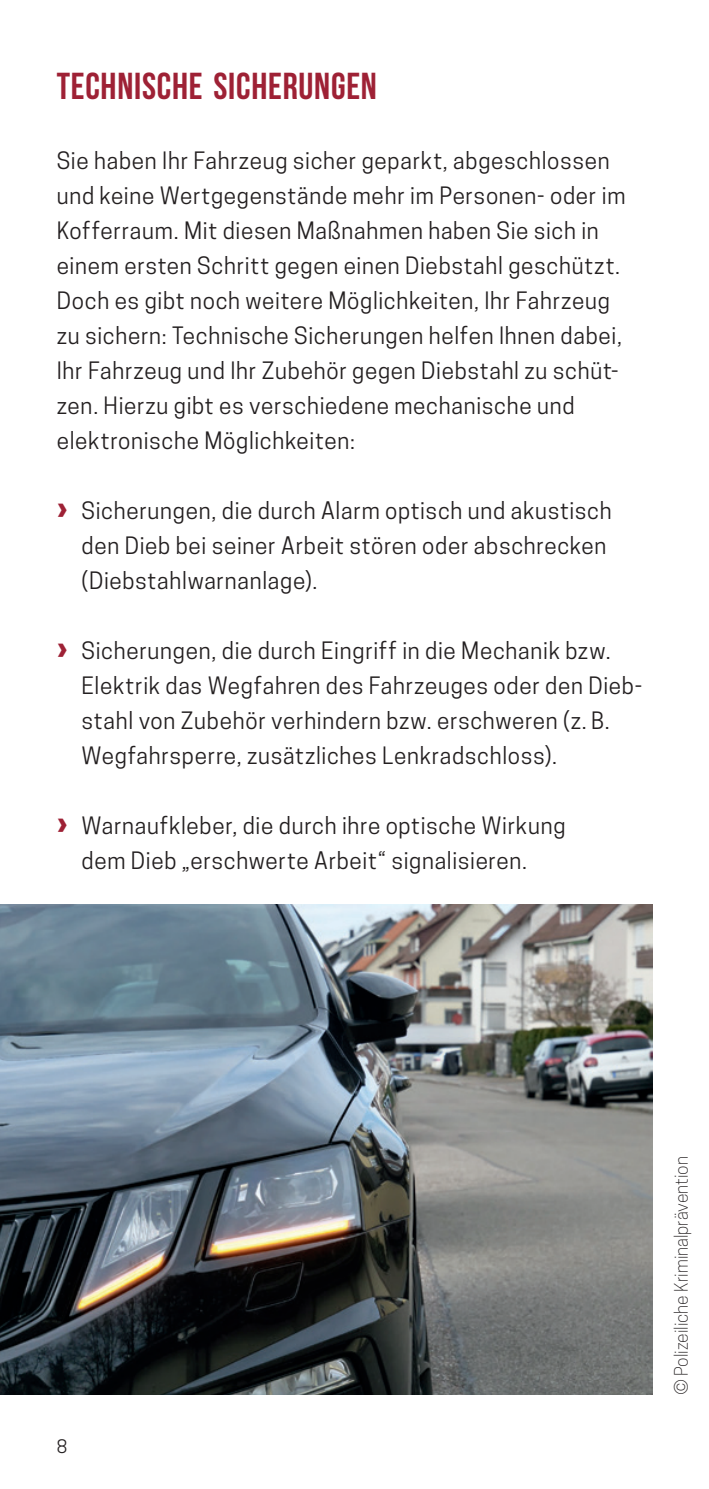
<style>
.page{position:relative;width:709px;height:1489px;background:#fff}
.page>*{position:absolute;margin:0;border:0;box-sizing:border-box;transform-origin:0 0}
.t1{font:700 37.5px "Bebas Neue";letter-spacing:.02em;color:#9e2135}
.t2{font:22.5px/35px "Cooper Hewitt";letter-spacing:.03em;color:#231f20}
.t3{font:300 17.5px "Cooper Hewitt";color:#231f20}
.t4{font:17.5px "Cooper Hewitt";color:#231f20}
.s1{font-family:"Frutiger LT Std";font-weight:900;font-size:32.5px;color:#9e2135}
</style>
<div class="page">
<img style="left:0;top:904px;width:652px;height:490px">
<h1 class="t1" style="left:57px;top:65px;width:322px">TECHNISCHE SICHERUNGEN</h1>
<p class="t2" style="left:57px;top:143px;width:570px">Sie haben Ihr Fahrzeug sicher geparkt, abgeschlossen und keine Wertgegenstände mehr im Personen- oder im Kofferraum. Mit diesen Maßnahmen haben Sie sich in einem ersten Schritt gegen einen Diebstahl geschützt.<br>Doch es gibt noch weitere Möglichkeiten, Ihr Fahrzeug zu sichern: Technische Sicherungen helfen Ihnen dabei, Ihr Fahrzeug und Ihr Zubehör gegen Diebstahl zu schüt&shy;zen. Hierzu gibt es verschiedene mechanische und elektronische Möglichkeiten:</p>
<p class="t2" style="left:81px;top:493px;width:531px;text-indent:-25px"><span class="s1">›</span> Sicherungen, die durch Alarm optisch und akustisch den Dieb bei seiner Arbeit stören oder abschrecken (Diebstahlwarnanlage).</p>
<p class="t2" style="left:81px;top:633px;width:562px;text-indent:-25px"><span class="s1">›</span> Sicherungen, die durch Eingriff in die Mechanik bzw.<br>Elektrik das Wegfahren des Fahrzeuges oder den Dieb&shy;stahl von Zubehör verhindern bzw. erschweren (z. B.<br>Wegfahrsperre, zusätzliches Lenkradschloss).</p>
<p class="t2" style="left:81px;top:808px;width:485px;text-indent:-25px"><span class="s1">›</span> Warnaufkleber, die durch ihre optische Wirkung dem Dieb „erschwerte Arbeit“ signalisieren.</p>
<p class="t4" style="left:57px;top:1435px;width:12px">8</p>
<p class="t3" style="left:671px;top:1394px;width:240px;rotate:-90deg">© Polizeiliche Kriminalprävention</p>
</div>
